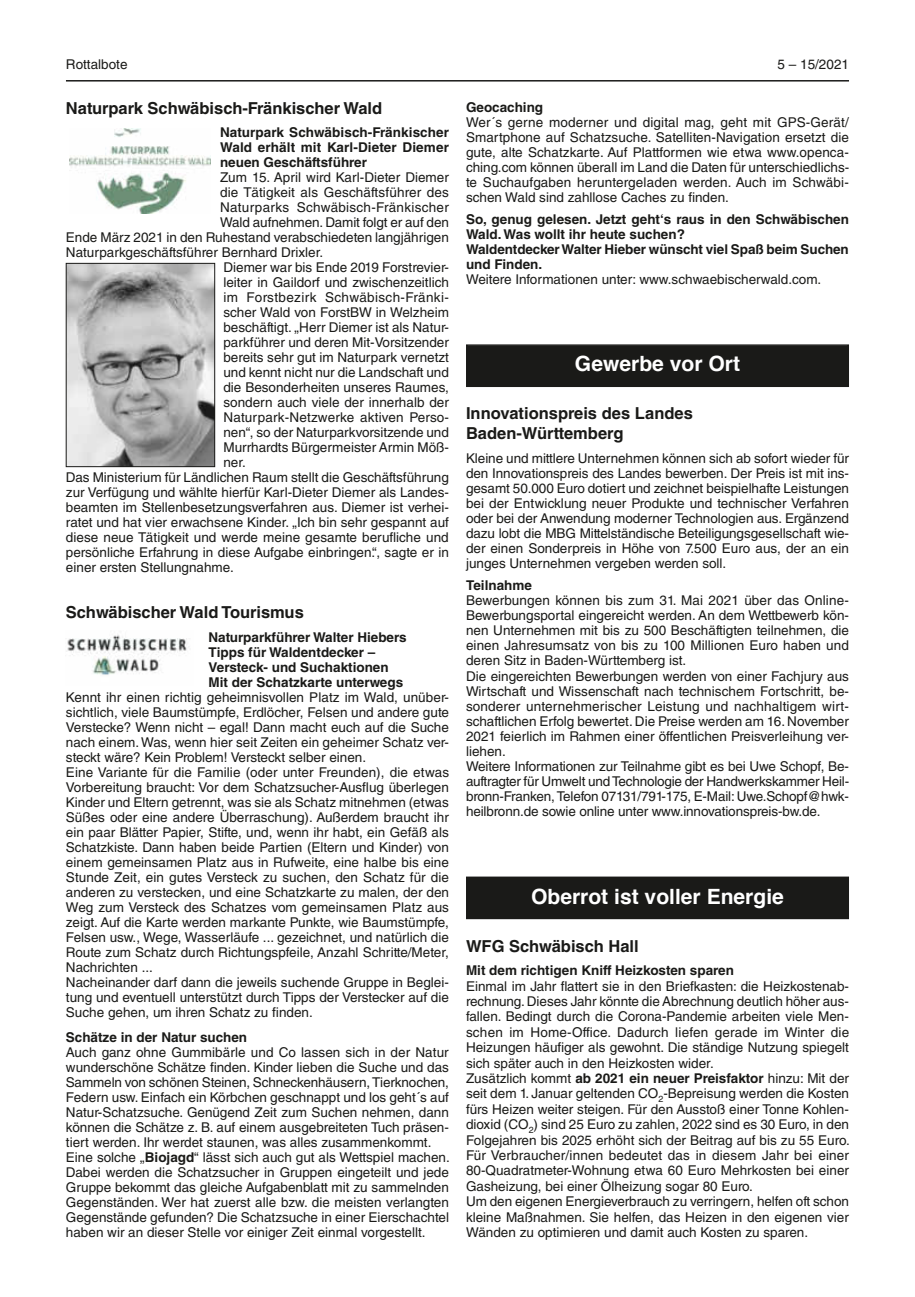
<style>
.page{position:relative;width:915px;height:1297px;background:#fff}
.page>*{position:absolute;margin:0;border:0;box-sizing:border-box;transform-origin:0 0}
.t1{font:700 21px "Helvetica";color:#fff}
.t2{font:700 16.5px/19.6px "Helvetica LT Std";color:#1a1a18}
.t3{font:13.5px/15px "Helvetica LT Std";color:#1a1a18}
.t4{font:700 13.5px/15px "Helvetica LT Std";color:#1a1a18}
.t5{font:13.5px "Helvetica LT Std";letter-spacing:.02em;color:#1a1a18}
.t6{font:13.5px "Helvetica LT Std";letter-spacing:.025em;color:#1a1a18}
.s1{font-weight:700}
</style>
<div class="page">
<hr style="left:66px;top:80px;width:782px;height:2px;background:#1a1a18">
<img style="left:69px;top:128px;width:141px;height:85px">
<img style="left:68px;top:265px;width:145px;height:200px">
<div style="left:66px;top:263px;width:149px;height:204px;border:1px solid #1a1a18"></div>
<img style="left:66px;top:635px;width:121px;height:40px">
<div style="left:467px;top:346px;width:380px;height:39px;background:#1a1a18"></div>
<div style="left:466px;top:344px;width:382px;height:43px;border:2px solid #1a1a18"></div>
<div style="left:467px;top:878px;width:380px;height:40px;background:#1a1a18"></div>
<div style="left:466px;top:876px;width:382px;height:43px;border:2px solid #1a1a18"></div>
<p class="t3" style="left:66px;top:57px;width:63px">Rottalbote</p>
<p class="t3" style="left:777px;top:57px;width:73px">5 – 15/2021</p>
<p class="t2" style="left:66px;top:98px;width:317px">Naturpark Schwäbisch-Fränkischer Wald</p>
<p class="t4" style="left:220px;top:125px;width:230px;text-align:justify">Naturpark Schwäbisch-Fränkischer Wald erhält mit Karl-Dieter Diemer neuen Geschäftsführer</p>
<p class="t3" style="left:220px;top:170px;width:230px">Zum 15. April wird Karl-Dieter Diemer</p>
<p class="t3" style="left:220px;top:185px;width:230px">die Tätigkeit als Geschäftsführer des</p>
<p class="t5" style="left:220px;top:200px;width:230px">Naturparks Schwäbisch-Fränkischer</p>
<p class="t3" style="left:220px;top:215px;width:230px">Wald aufnehmen. Damit folgt er auf den</p>
<p class="t3" style="left:66px;top:230px;width:384px">Ende März 2021 in den Ruhestand verabschiedeten langjährigen</p>
<p class="t3" style="left:66px;top:245px;width:259px">Naturparkgeschäftsführer Bernhard Drixler.</p>
<p class="t3" style="left:223px;top:260px;width:227px">Diemer war bis Ende 2019 Forstrevier-</p>
<p class="t3" style="left:223px;top:275px;width:227px">leiter in Gaildorf und zwischenzeitlich</p>
<p class="t6" style="left:223px;top:290px;width:227px">im Forstbezirk Schwäbisch-Fränki-</p>
<p class="t3" style="left:223px;top:305px;width:227px">scher Wald von ForstBW in Welzheim</p>
<p class="t3" style="left:223px;top:320px;width:227px">beschäftigt. „Herr Diemer ist als Natur-</p>
<p class="t3" style="left:223px;top:335px;width:227px">parkführer und deren Mit-Vorsitzender</p>
<p class="t3" style="left:223px;top:350px;width:227px">bereits sehr gut im Naturpark vernetzt</p>
<p class="t3" style="left:223px;top:365px;width:227px">und kennt nicht nur die Landschaft und</p>
<p class="t3" style="left:223px;top:380px;width:227px">die Besonderheiten unseres Raumes,</p>
<p class="t3" style="left:223px;top:395px;width:227px">sondern auch viele der innerhalb der</p>
<p class="t3" style="left:223px;top:410px;width:227px">Naturpark-Netzwerke aktiven Perso-</p>
<p class="t3" style="left:223px;top:425px;width:227px">nen“, so der Naturparkvorsitzende und</p>
<p class="t3" style="left:223px;top:440px;width:227px">Murrhardts Bürgermeister Armin Möß-</p>
<p class="t3" style="left:223px;top:455px;width:24px">ner.</p>
<p class="t3" style="left:66px;top:470px;width:384px">Das Ministerium für Ländlichen Raum stellt die Geschäftsführung</p>
<p class="t3" style="left:66px;top:485px;width:384px">zur Verfügung und wählte hierfür Karl-Dieter Diemer als Landes-</p>
<p class="t3" style="left:66px;top:500px;width:384px">beamten im Stellenbesetzungsverfahren aus. Diemer ist verhei-</p>
<p class="t3" style="left:66px;top:515px;width:384px">ratet und hat vier erwachsene Kinder. „Ich bin sehr gespannt auf</p>
<p class="t3" style="left:66px;top:530px;width:384px">diese neue Tätigkeit und werde meine gesamte berufliche und</p>
<p class="t3" style="left:66px;top:545px;width:384px">persönliche Erfahrung in diese Aufgabe einbringen.“, sagte er in</p>
<p class="t3" style="left:66px;top:560px;width:169px">einer ersten Stellungnahme.</p>
<p class="t2" style="left:66px;top:602px;width:239px">Schwäbischer Wald Tourismus</p>
<p class="t4" style="left:208px;top:629px;width:200px">Naturparkführer Walter Hiebers<br>Tipps für Waldentdecker –<br>Versteck- und Suchaktionen<br>Mit der Schatzkarte unterwegs</p>
<p class="t3" style="left:66px;top:689px;width:384px">Kennt ihr einen richtig geheimnisvollen Platz im Wald, unüber&shy;sichtlich, viele Baumstümpfe, Erdlöcher, Felsen und andere gute Verstecke? Wenn nicht – egal! Dann macht euch auf die Suche nach einem. Was, wenn hier seit Zeiten ein geheimer Schatz ver&shy;steckt wäre? Kein Problem! Versteckt selber einen.<br>Eine Variante für die Familie (oder unter Freunden), die etwas Vorbereitung braucht: Vor dem Schatzsucher-Ausflug überlegen Kinder und Eltern getrennt, was sie als Schatz mitnehmen (etwas Süßes oder eine andere Überraschung). Außerdem braucht ihr ein paar Blätter Papier, Stifte, und, wenn ihr habt, ein Gefäß als Schatzkiste. Dann haben beide Partien (Eltern und Kinder) von einem gemeinsamen Platz aus in Rufweite, eine halbe bis eine Stunde Zeit, ein gutes Versteck zu suchen, den Schatz für die anderen zu verstecken, und eine Schatzkarte zu malen, der den Weg zum Versteck des Schatzes vom gemeinsamen Platz aus zeigt. Auf die Karte werden markante Punkte, wie Baumstümpfe, Felsen usw., Wege, Wasserläufe ... gezeichnet, und natürlich die Route zum Schatz durch Richtungspfeile, Anzahl Schritte/Meter, Nachrichten ...<br>Nacheinander darf dann die jeweils suchende Gruppe in Beglei&shy;tung und eventuell unterstützt durch Tipps der Verstecker auf die Suche gehen, um ihren Schatz zu finden.</p>
<p class="t4" style="left:66px;top:1030px;width:183px">Schätze in der Natur suchen</p>
<p class="t3" style="left:66px;top:1045px;width:385px">Auch ganz ohne Gummibärle und Co lassen sich in der Natur wunderschöne Schätze finden. Kinder lieben die Suche und das Sammeln von schönen Steinen, Schneckenhäusern, Tierknochen, Federn usw. Einfach ein Körbchen geschnappt und los geht´s auf Natur-Schatzsuche. Genügend Zeit zum Suchen nehmen, dann können die Schätze z. B. auf einem ausgebreiteten Tuch präsen&shy;tiert werden. Ihr werdet staunen, was alles zusammenkommt.<br>Eine solche „<span class="s1">Biojagd</span>“ lässt sich auch gut als Wettspiel machen.<br>Dabei werden die Schatzsucher in Gruppen eingeteilt und jede Gruppe bekommt das gleiche Aufgabenblatt mit zu sammelnden Gegenständen. Wer hat zuerst alle bzw. die meisten verlangten Gegenstände gefunden? Die Schatzsuche in einer Eierschachtel haben wir an dieser Stelle vor einiger Zeit einmal vorgestellt.</p>
<p class="t4" style="left:466px;top:99px;width:79px">Geocaching</p>
<p class="t3" style="left:466px;top:114px;width:384px;text-align:justify">Wer´s gerne moderner und digital mag, geht mit GPS-Gerät/ Smartphone auf Schatzsuche. Satelliten-Navigation ersetzt die gute, alte Schatzkarte. Auf Plattformen wie etwa www.openca&shy;ching.com können überall im Land die Daten für unterschiedlichs&shy;te Suchaufgaben heruntergeladen werden. Auch im Schwäbi&shy;schen Wald sind zahllose Caches zu finden.</p>
<p class="t4" style="left:466px;top:211px;width:384px">So, genug gelesen. Jetzt geht‘s raus in den Schwäbischen Wald. Was wollt ihr heute suchen?<br>Waldentdecker Walter Hieber wünscht viel Spaß beim Suchen und Finden.</p>
<p class="t3" style="left:466px;top:272px;width:357px">Weitere Informationen unter: www.schwaebischerwald.com.</p>
<h1 class="t1" style="left:574px;top:347px;width:166px">Gewerbe vor Ort</h1>
<p class="t2" style="left:466px;top:403px;width:228px">Innovationspreis des Landes<br>Baden-Württemberg</p>
<p class="t3" style="left:466px;top:450px;width:384px;text-align:justify">Kleine und mittlere Unternehmen können sich ab sofort wieder für den Innovationspreis des Landes bewerben. Der Preis ist mit ins&shy;gesamt 50.000 Euro dotiert und zeichnet beispielhafte Leistungen bei der Entwicklung neuer Produkte und technischer Verfahren oder bei der Anwendung moderner Technologien aus. Ergänzend dazu lobt die MBG Mittelständische Beteiligungsgesellschaft wie&shy;der einen Sonderpreis in Höhe von 7.500 Euro aus, der an ein junges Unternehmen vergeben werden soll.</p>
<p class="t4" style="left:466px;top:577px;width:67px">Teilnahme</p>
<p class="t3" style="left:466px;top:593px;width:384px">Bewerbungen können bis zum 31. Mai 2021 über das Online-Bewerbungsportal eingereicht werden. An dem Wettbewerb kön&shy;nen Unternehmen mit bis zu 500 Beschäftigten teilnehmen, die einen Jahresumsatz von bis zu 100 Millionen Euro haben und deren Sitz in Baden-Württemberg ist.<br>Die eingereichten Bewerbungen werden von einer Fachjury aus Wirtschaft und Wissenschaft nach technischem Fortschritt, be&shy;sonderer unternehmerischer Leistung und nachhaltigem wirt&shy;schaftlichen Erfolg bewertet. Die Preise werden am 16. November 2021 feierlich im Rahmen einer öffentlichen Preisverleihung ver&shy;liehen.<br>Weitere Informationen zur Teilnahme gibt es bei Uwe Schopf, Be&shy;auftragter für Umwelt und Technologie der Handwerkskammer Heil&shy;bronn-Franken, Telefon 07131/791-175, E-Mail: Uwe.Schopf@hwk&shy;heilbronn.de sowie online unter www.innovationspreis-bw.de.</p>
<h1 class="t1" style="left:531px;top:879px;width:254px">Oberrot ist voller Energie</h1>
<p class="t2" style="left:466px;top:936px;width:174px">WFG Schwäbisch Hall</p>
<p class="t4" style="left:466px;top:963px;width:269px">Mit dem richtigen Kniff Heizkosten sparen</p>
<p class="t3" style="left:466px;top:978px;width:385px;line-height:15.5px">Einmal im Jahr flattert sie in den Briefkasten: die Heizkostenab&shy;rechnung. Dieses Jahr könnte die Abrechnung deutlich höher aus&shy;fallen. Bedingt durch die Corona-Pandemie arbeiten viele Men&shy;schen im Home-Office. Dadurch liefen gerade im Winter die Heizungen häufiger als gewohnt. Die ständige Nutzung spiegelt sich später auch in den Heizkosten wider.<br>Zusätzlich kommt <span class="s1">ab 2021 ein neuer Preisfaktor</span> hinzu: Mit der seit dem 1. Januar geltenden CO<sub>2</sub>-Bepreisung werden die Kosten fürs Heizen weiter steigen. Für den Ausstoß einer Tonne Kohlen&shy;dioxid (CO<sub>2</sub>) sind 25 Euro zu zahlen, 2022 sind es 30 Euro, in den Folgejahren bis 2025 erhöht sich der Beitrag auf bis zu 55 Euro.<br>Für Verbraucher/innen bedeutet das in diesem Jahr bei einer 80-Quadratmeter-Wohnung etwa 60 Euro Mehrkosten bei einer Gasheizung, bei einer Ölheizung sogar 80 Euro.<br>Um den eigenen Energieverbrauch zu verringern, helfen oft schon kleine Maßnahmen. Sie helfen, das Heizen in den eigenen vier Wänden zu optimieren und damit auch Kosten zu sparen.</p>
</div>
